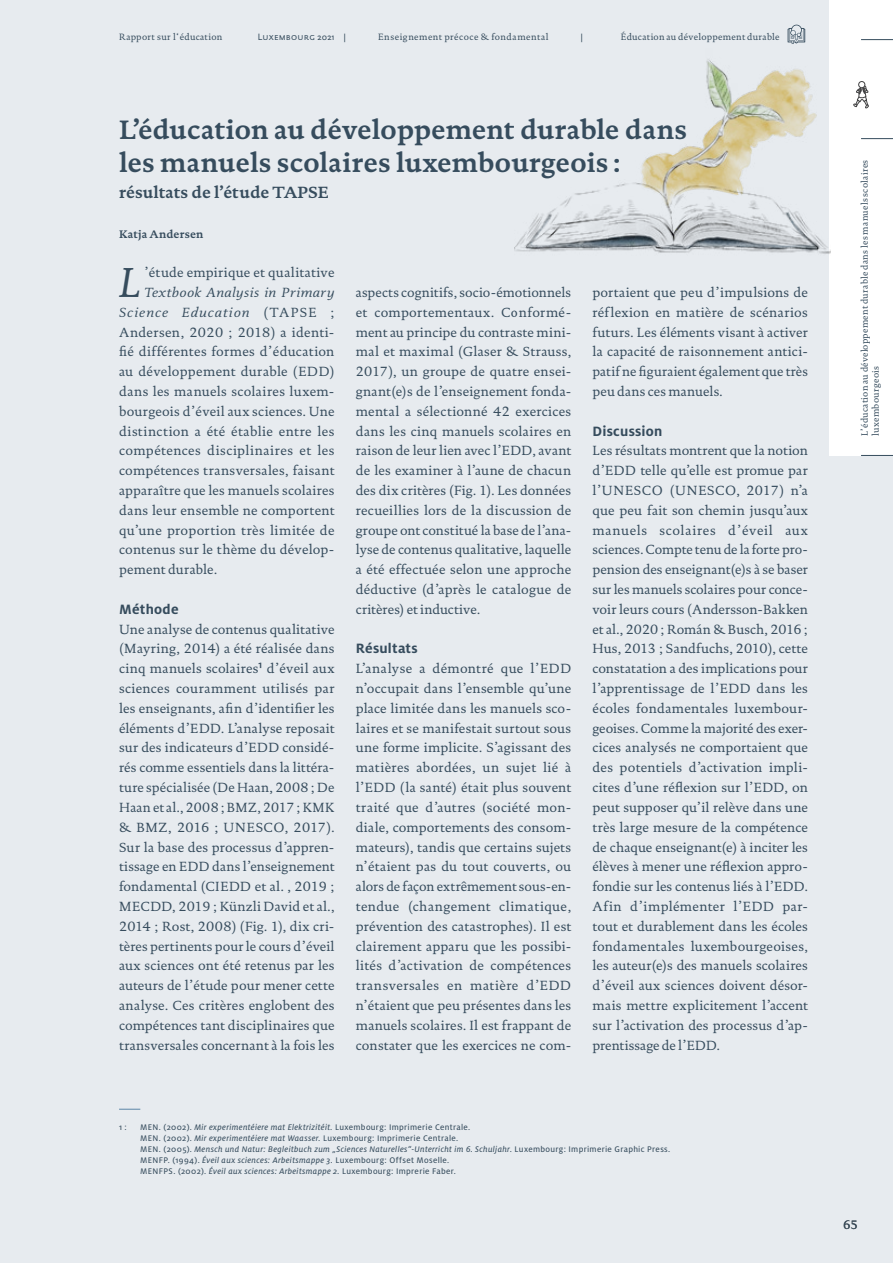
<style>
.page{position:relative;width:893px;height:1263px;background:#e7ebef}
.page>*{position:absolute;margin:0;border:0;box-sizing:border-box;transform-origin:0 0}
.S_4_____TXT_Intro_9p{font:italic 42.45px "DTL Documenta TOT";color:#364c5d}
.S_1____SPOT_TXT_Tite{font:700 27px/33px "DTL Documenta TOT";color:#364c5d}
.S_2___SPOT_TXT_Subti{font:700 16.5px "DTL Documenta TOT";color:#364c5d}
.SPOTTEXT_HEADER{font:700 15px "Milo OT";letter-spacing:.02em;color:#364c5d}
.S_5_____TXT_9_pt_SPO{font:13.5px/19.8px "DTL Documenta TOT";letter-spacing:.01em;color:#364c5d;text-align:justify}
.S_4_____TXT_Intro_9p-2{font:13.5px "DTL Documenta TOT";letter-spacing:.02em;color:#364c5d}
.S_4_____TXT_Intro_9p-3{font:italic 13.5px "DTL Documenta TOT";letter-spacing:.03em;color:#364c5d}
.S_4_____TXT_Intro_9p-4{font:italic 13.5px "DTL Documenta TOT";letter-spacing:.06em;color:#364c5d}
.t1{font:12.3px "DTL Documenta TOT";color:#414142}
.S_3_____Autoren_7_4p{font:700 11.1px "DTL Documenta TOT";letter-spacing:.01em;color:#364c5d}
.E_Collum_6_2_SER{font:9.3px/11.1px "DTL Documenta TOT";letter-spacing:.03em;color:#364c5d}
.E_Collum_6_2_SER-2{font:9.3px "DTL Documenta TOT";letter-spacing:.055em;color:#364c5d}
.t2{font:9.3px "DTL Documenta Sans TOT Caps";letter-spacing:.02em;color:#364c5d}
.Fußnoten_SPOTLIGHT{font:9px "Milo OT Text";letter-spacing:.035em;color:#364c5d}
.Fußnoten_SPOTLIGHT-2{font:italic 9px "Milo OT Text";letter-spacing:.035em;color:#364c5d}
.s1{font-style:normal}
.s2{font-family:"Milo OT Text";font-size:16.5px}
.s3{font-style:italic}
</style>
<div class="page">
<div style="left:829px;top:0;width:64px;height:455px;background:#fff"></div>
<hr style="left:861px;top:39px;width:32px;height:1px;background:#364c5d">
<hr style="left:861px;top:138px;width:32px;height:1px;background:#364c5d">
<svg style="left:119px;top:1109px;width:21px;height:1px"></svg>
<img style="left:514px;top:59px;width:316px;height:267px">
<svg style="left:788px;top:25px;width:17px;height:19px"></svg>
<svg style="left:853px;top:82px;width:16px;height:26px"></svg>
<div style="left:858px;top:81px;width:7px;height:7px;border:1px solid #414142;border-radius:50%"></div>
<hr style="left:861px;top:455px;width:32px;height:1px;background:#364c5d">
<p class="E_Collum_6_2_SER" style="left:119px;top:31px;width:105px">Rapport sur l‘éducation</p>
<p class="t2" style="left:258px;top:31px;width:78px">Luxembourg 2021</p>
<p class="E_Collum_6_2_SER-2" style="left:378px;top:31px;width:172px">Enseignement précoce &amp; fondamental</p>
<p class="E_Collum_6_2_SER" style="left:621px;top:31px;width:160px">Éducation au développement durable</p>
<p class="t2" style="left:344px;top:31px;width:4px">|</p>
<p class="t2" style="left:580px;top:31px;width:4px">|</p>
<p class="S_1____SPOT_TXT_Tite" style="left:119px;top:112px;width:570px">L’éducation au développement durable dans les manuels scolaires luxembourgeois :</p>
<p class="S_2___SPOT_TXT_Subti" style="left:119px;top:182px;width:211px">résultats de l’étude TAPSE</p>
<p class="S_3_____Autoren_7_4p" style="left:119px;top:227px;width:86px">Katja Andersen</p>
<p class="S_4_____TXT_Intro_9p" style="left:119px;top:257px;width:23px">L</p>
<p class="S_4_____TXT_Intro_9p-2" style="left:145px;top:265px;width:191px">’étude empirique et qualitative</p>
<p class="S_4_____TXT_Intro_9p-3" style="left:145px;top:284px;width:191px">Textbook Analysis in Primary</p>
<p class="S_4_____TXT_Intro_9p-4" style="left:119px;top:304px;width:217px">Science Education <span class="s1">(TAPSE ;</span></p>
<p class="S_4_____TXT_Intro_9p-2" style="left:119px;top:324px;width:217px">Andersen, 2020 ; 2018) a identi-</p>
<p class="S_4_____TXT_Intro_9p-2" style="left:119px;top:344px;width:217px">fié différentes formes d’éducation</p>
<p class="S_4_____TXT_Intro_9p-2" style="left:119px;top:364px;width:217px">au développement durable (EDD)</p>
<p class="S_4_____TXT_Intro_9p-2" style="left:119px;top:383px;width:217px">dans les manuels scolaires luxem-</p>
<p class="S_4_____TXT_Intro_9p-2" style="left:119px;top:403px;width:217px">bourgeois d’éveil aux sciences. Une</p>
<p class="S_4_____TXT_Intro_9p-2" style="left:119px;top:423px;width:217px">distinction a été établie entre les</p>
<p class="S_4_____TXT_Intro_9p-2" style="left:119px;top:443px;width:217px">compétences disciplinaires et les</p>
<p class="S_4_____TXT_Intro_9p-2" style="left:119px;top:463px;width:217px">compétences transversales, faisant</p>
<p class="S_4_____TXT_Intro_9p-2" style="left:119px;top:482px;width:217px">apparaître que les manuels scolaires</p>
<p class="S_4_____TXT_Intro_9p-2" style="left:119px;top:502px;width:217px">dans leur ensemble ne comportent</p>
<p class="S_4_____TXT_Intro_9p-2" style="left:119px;top:522px;width:217px">qu’une proportion très limitée de</p>
<p class="S_4_____TXT_Intro_9p-2" style="left:119px;top:542px;width:217px">contenus sur le thème du dévelop-</p>
<p class="S_4_____TXT_Intro_9p-2" style="left:119px;top:562px;width:100px">pement durable.</p>
<p class="SPOTTEXT_HEADER" style="left:119px;top:601px;width:61px">Méthode</p>
<p class="S_5_____TXT_9_pt_SPO" style="left:119px;top:619px;width:217px">Une analyse de contenus qualitative (Mayring, 2014) a été réalisée dans cinq manuels scolaires<span class="s2">1</span> d’éveil aux sciences couramment utilisés par les enseignants, afin d’identifier les éléments d’EDD. L’analyse reposait sur des indicateurs d’EDD considé&shy;rés comme essentiels dans la littéra&shy;ture spécialisée (De Haan, 2008 ; De Haan et al., 2008 ; BMZ, 2017 ; KMK &amp; BMZ, 2016 ; UNESCO, 2017).<br>Sur la base des processus d’appren&shy;tissage en EDD dans l’enseignement fondamental (CIEDD et al. , 2019 ; MECDD, 2019 ; Künzli David et al., 2014 ; Rost, 2008) (Fig. 1), dix cri&shy;tères pertinents pour le cours d’éveil aux sciences ont été retenus par les auteurs de l’étude pour mener cette analyse. Ces critères englobent des compétences tant disciplinaires que transversales concernant à la fois les</p>
<p class="S_5_____TXT_9_pt_SPO" style="left:356px;top:282px;width:217px">aspects cognitifs, socio-émotionnels et comportementaux. Conformé&shy;ment au principe du contraste mini&shy;mal et maximal (Glaser &amp; Strauss, 2017), un groupe de quatre ensei&shy;gnant(e)s de l’enseignement fonda&shy;mental a sélectionné 42 exercices dans les cinq manuels scolaires en raison de leur lien avec l’EDD, avant de les examiner à l’aune de chacun des dix critères (Fig. 1). Les données recueillies lors de la discussion de groupe ont constitué la base de l’ana&shy;lyse de contenus qualitative, laquelle a été effectuée selon une approche déductive (d’après le catalogue de critères) et inductive.</p>
<p class="SPOTTEXT_HEADER" style="left:356px;top:640px;width:63px">Résultats</p>
<p class="S_5_____TXT_9_pt_SPO" style="left:356px;top:659px;width:217px">L’analyse a démontré que l’EDD n’occupait dans l’ensemble qu’une place limitée dans les manuels sco&shy;laires et se manifestait surtout sous une forme implicite. S’agissant des matières abordées, un sujet lié à l’EDD (la santé) était plus souvent traité que d’autres (société mon&shy;diale, comportements des consom&shy;mateurs), tandis que certains sujets n’étaient pas du tout couverts, ou alors de façon extrêmement sous-en&shy;tendue (changement climatique, prévention des catastrophes). Il est clairement apparu que les possibi&shy;lités d’activation de compétences transversales en matière d’EDD n’étaient que peu présentes dans les manuels scolaires. Il est frappant de constater que les exercices ne com-</p>
<p class="S_5_____TXT_9_pt_SPO" style="left:592px;top:282px;width:217px">portaient que peu d’impulsions de réflexion en matière de scénarios futurs. Les éléments visant à activer la capacité de raisonnement antici&shy;patif ne figuraient également que très peu dans ces manuels.</p>
<p class="SPOTTEXT_HEADER" style="left:592px;top:422px;width:72px">Discussion</p>
<p class="S_5_____TXT_9_pt_SPO" style="left:592px;top:441px;width:217px">Les résultats montrent que la notion d’EDD telle qu’elle est promue par l’UNESCO (UNESCO, 2017) n’a que peu fait son chemin jusqu’aux manuels scolaires d’éveil aux sciences. Compte tenu de la forte pro&shy;pension des enseignant(e)s à se baser sur les manuels scolaires pour conce&shy;voir leurs cours (Andersson-Bakken et al., 2020 ; Román &amp; Busch, 2016 ; Hus, 2013 ; Sandfuchs, 2010), cette constatation a des implications pour l’apprentissage de l’EDD dans les écoles fondamentales luxembour&shy;geoises. Comme la majorité des exer&shy;cices analysés ne comportaient que des potentiels d’activation impli&shy;cites d’une réflexion sur l’EDD, on peut supposer qu’il relève dans une très large mesure de la compétence de chaque enseignant(e) à inciter les élèves à mener une réflexion appro&shy;fondie sur les contenus liés à l’EDD.<br>Afin d’implémenter l’EDD par&shy;tout et durablement dans les écoles fondamentales luxembourgeoises, les auteur(e)s des manuels scolaires d’éveil aux sciences doivent désor&shy;mais mettre explicitement l’accent sur l’activation des processus d’ap&shy;prentissage de l’EDD.</p>
<p class="Fußnoten_SPOTLIGHT" style="left:119px;top:1123px;width:9px">1 :</p>
<p class="Fußnoten_SPOTLIGHT" style="left:140px;top:1123px;width:331px">MEN. (2002). <span class="s3">Mir experimentéiere mat Elektrizitéit.</span> Luxembourg: Imprimerie Centrale.</p>
<p class="Fußnoten_SPOTLIGHT" style="left:140px;top:1133px;width:319px">MEN. (2002). <span class="s3">Mir experimentéiere mat Waasser.</span> Luxembourg: Imprimerie Centrale.</p>
<p class="Fußnoten_SPOTLIGHT-2" style="left:140px;top:1144px;width:531px"><span class="s1">MEN. (2005).</span> Mensch und Natur: Begleitbuch zum „Sciences Naturelles“-Unterricht im 6. Schuljahr. <span class="s1">Luxembourg: Imprimerie Graphic Press.</span></p>
<p class="Fußnoten_SPOTLIGHT" style="left:140px;top:1155px;width:310px">MENFP. (1994). <span class="s3">Éveil aux sciences: Arbeitsmappe 3.</span> Luxembourg: Offset Moselle.</p>
<p class="Fußnoten_SPOTLIGHT" style="left:140px;top:1166px;width:317px">MENFPS. (2002). <span class="s3">Éveil aux sciences: Arbeitsmappe 2.</span> Luxembourg: Imprerie Faber.</p>
<p class="E_Collum_6_2_SER" style="left:859px;top:436px;width:277px;rotate:-90deg">L’éducation au développement durable dans les manuels scolaires luxembourgeois</p>
<p class="t1" style="left:843px;top:1217px;width:16px">65</p>
</div>
